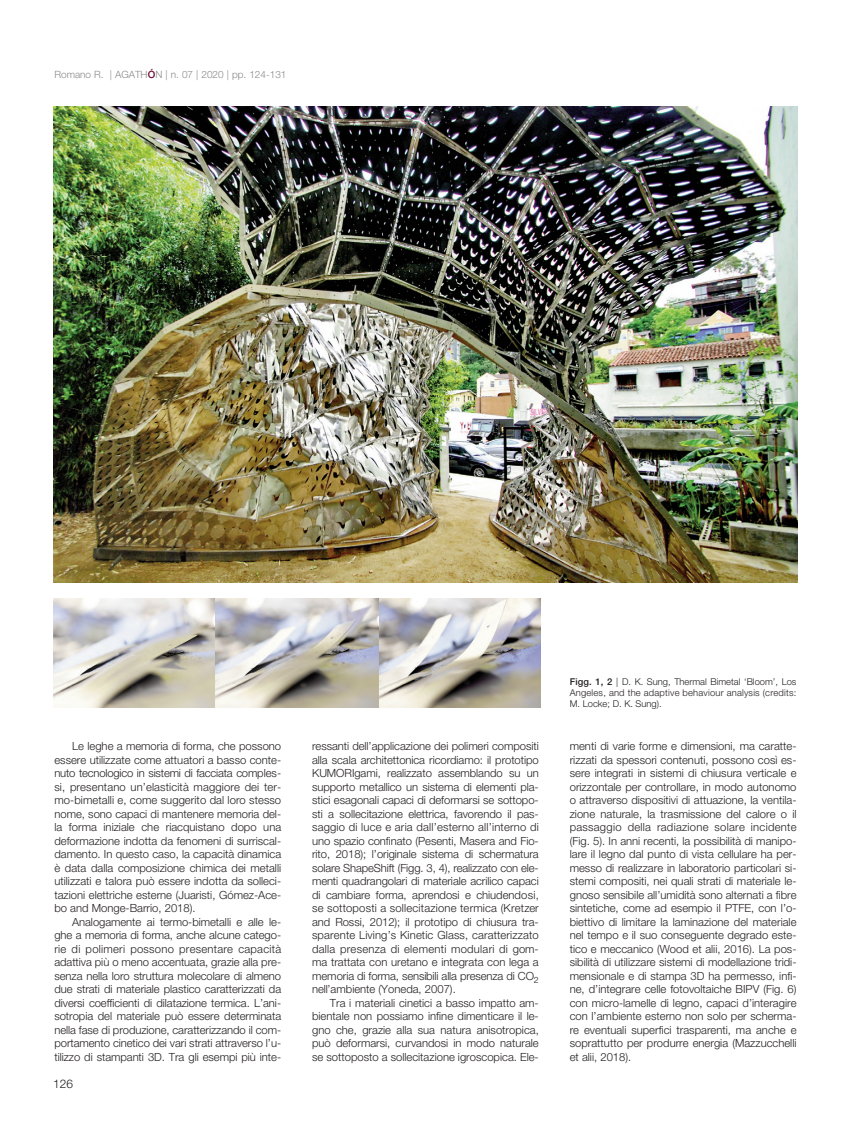
<style>
.page{position:relative;width:851px;height:1134px;background:#fff}
.page>*{position:absolute;margin:0;border:0;box-sizing:border-box;transform-origin:0 0}
.t1{font:300 11.88px "Helvetica Neue LT Std";color:#231f20}
.t2{font:300 11.25px/13.5px "Helvetica Neue LT Std";color:#231f20;text-align:justify}
.t3{font:300 10px "Helvetica Neue LT Std";color:#8c8989}
.t4{font:300 9.38px/11.2px "Helvetica Neue LT Std";letter-spacing:.02em;color:#231f20;text-align:justify}
.s1{font-weight:500;color:#6c0a36}
.s2{font-weight:500}
</style>
<div class="page">
<img style="left:53px;top:106px;width:744px;height:477px">
<img style="left:53px;top:598px;width:487px;height:109px">
<p class="t3" style="left:54px;top:70px;width:233px">Romano R. | AGATH<span class="s1">Ó</span>N | n. 07 | 2020 | pp. 124-131</p>
<p class="t2" style="left:54px;top:740px;width:228px;text-indent:18px">Le leghe a memoria di forma, che possono essere utilizzate come attuatori a basso conte&shy;nuto tecnologico in sistemi di facciata comples&shy;si, presentano un’elasticità maggiore dei ter&shy;mo-bimetalli e, come suggerito dal loro stesso nome, sono capaci di mantenere memoria del&shy;la forma iniziale che riacquistano dopo una deformazione indotta da fenomeni di surriscal&shy;damento. In questo caso, la capacità dinamica è data dalla composizione chimica dei metalli utilizzati e talora può essere indotta da solleci&shy;tazioni elettriche esterne (Juaristi, Gómez-Ace&shy;bo and Monge-Barrio, 2018).</p>
<p class="t2" style="left:54px;top:916px;width:228px;text-indent:18px">Analogamente ai termo-bimetalli e alle le&shy;ghe a memoria di forma, anche alcune catego&shy;rie di polimeri possono presentare capacità adattiva più o meno accentuata, grazie alla pre&shy;senza nella loro struttura molecolare di almeno due strati di materiale plastico caratterizzati da diversi coefficienti di dilatazione termica. L’ani&shy;sotropia del materiale può essere determinata nella fase di produzione, caratterizzando il com&shy;portamento cinetico dei vari strati attraverso l’u&shy;tilizzo di stampanti 3D. Tra gli esempi più inte-</p>
<p class="t1" style="left:53px;top:1079px;width:21px">126</p>
<p class="t2" style="left:312px;top:740px;width:228px">ressanti dell’applicazione dei polimeri compositi alla scala architettonica ricordiamo: il prototipo KUMORIgami, realizzato assemblando su un supporto metallico un sistema di elementi pla&shy;stici esagonali capaci di deformarsi se sottopo&shy;sti a sollecitazione elettrica, favorendo il pas&shy;saggio di luce e aria dall’esterno all’interno di uno spazio confinato (Pesenti, Masera and Fio&shy;rito, 2018); l’originale sistema di schermatura solare ShapeShift (Figg. 3, 4), realizzato con ele&shy;menti quadrangolari di materiale acrilico capaci di cambiare forma, aprendosi e chiudendosi, se sottoposti a sollecitazione termica (Kretzer and Rossi, 2012); il prototipo di chiusura tra&shy;sparente Living’s Kinetic Glass, caratterizzato dalla presenza di elementi modulari di gom&shy;ma trattata con uretano e integrata con lega a memoria di forma, sensibili alla presenza di CO<sub>2 </sub>nell’ambiente (Yoneda, 2007).</p>
<p class="t2" style="left:312px;top:997px;width:228px;text-indent:18px">Tra i materiali cinetici a basso impatto am&shy;bientale non possiamo infine dimenticare il le&shy;gno che, grazie alla sua natura anisotropica, può deformarsi, curvandosi in modo naturale se sottoposto a sollecitazione igroscopica. Ele-</p>
<p class="t4" style="left:569px;top:677px;width:228px"><span class="s2">Figg. 1, 2</span> | D. K. Sung, Thermal Bimetal ‘Bloom’, Los Angeles, and the adaptive behaviour analysis (credits:<br>M. Locke; D. K. Sung).</p>
<p class="t2" style="left:569px;top:740px;width:228px">menti di varie forme e dimensioni, ma caratte&shy;rizzati da spessori contenuti, possono così es&shy;sere integrati in sistemi di chiusura verticale e orizzontale per controllare, in modo autonomo o attraverso dispositivi di attuazione, la ventila&shy;zione naturale, la trasmissione del calore o il passaggio della radiazione solare incidente (Fig. 5). In anni recenti, la possibilità di manipo&shy;lare il legno dal punto di vista cellulare ha per&shy;messo di realizzare in laboratorio particolari si&shy;stemi compositi, nei quali strati di materiale le&shy;gnoso sensibile all’umidità sono alternati a fibre sintetiche, come ad esempio il PTFE, con l’o&shy;biettivo di limitare la laminazione del materiale nel tempo e il suo conseguente degrado este&shy;tico e meccanico (Wood et alii, 2016). La pos&shy;sibilità di utilizzare sistemi di modellazione tridi&shy;mensionale e di stampa 3D ha permesso, infi&shy;ne, d’integrare celle fotovoltaiche BIPV (Fig. 6) con micro-lamelle di legno, capaci d’interagire con l’ambiente esterno non solo per scherma&shy;re eventuali superfici trasparenti, ma anche e soprattutto per produrre energia (Mazzucchelli et alii, 2018).</p>
</div>
